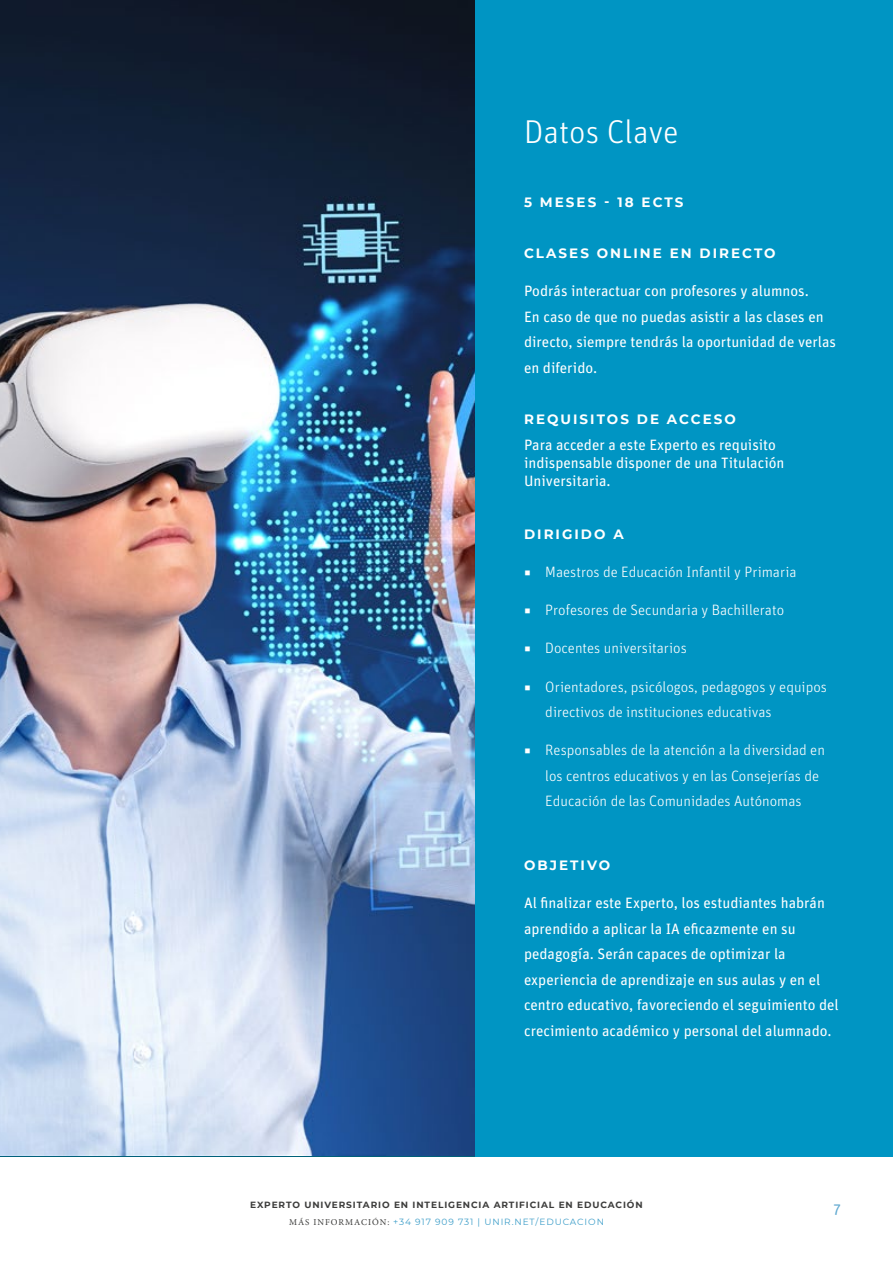
<style>
.page{position:relative;width:893px;height:1263px;background:#fff}
.page>*{position:absolute;margin:0;border:0;box-sizing:border-box;transform-origin:0 0}
.t1{font:300 33px "Unit OT";color:#fff}
.t2{font:15px/25.5px "Unit OT";color:#fff}
.t3{font:300 15px/25.5px "Unit OT";color:#fff}
.t4{font:15px "Myriad Pro";color:#5fa8d0}
.t5{font:700 13.5px "Montserrat";letter-spacing:.15em;color:#fff}
.t6{font:700 9px/16.5px "Montserrat";letter-spacing:.1em;color:#3c3c3b;text-align:center}
.s1{font-family:"Minion Pro";font-weight:400}
.s2{font-weight:400;color:#3e9ec9}
.s3{font-family:"Unit OT"}
</style>
<div class="page">
<div style="left:472px;top:0;width:421px;height:1157px;background:#0095c3"></div>
<img style="left:0;top:0;width:474px;height:1155px">
<h1 class="t1" style="left:524px;top:112px;width:156px">Datos Clave</h1>
<p class="t5" style="left:524px;top:192px;width:161px">5 MESES - 18 ECTS</p>
<p class="t5" style="left:524px;top:243px;width:253px">CLASES ONLINE EN DIRECTO</p>
<p class="t2" style="left:524px;top:278px;width:313px">Podrás interactuar con profesores y alumnos.<br>En caso de que no puedas asistir a las clases en directo, siempre tendrás la oportunidad de verlas en diferido.</p>
<p class="t5" style="left:524px;top:409px;width:213px">REQUISITOS DE ACCESO</p>
<p class="t2" style="left:524px;top:436px;width:262px;line-height:18px">Para acceder a este Experto es requisito indispensable disponer de una Titulación<br>Universitaria.</p>
<p class="t5" style="left:524px;top:524px;width:101px">DIRIGIDO A</p>
<p class="t3" style="left:524px;top:559px;width:274px">◾ Maestros de Educación Infantil y Primaria</p>
<p class="t3" style="left:524px;top:597px;width:262px">◾ Profesores de Secundaria y Bachillerato</p>
<p class="t3" style="left:524px;top:635px;width:164px">◾ Docentes universitarios</p>
<p class="t3" style="left:545px;top:674px;width:283px;text-indent:-21px">◾ Orientadores, psicólogos, pedagogos y equipos directivos de instituciones educativas</p>
<p class="t3" style="left:545px;top:737px;width:281px;text-indent:-21px">◾ Responsables de la atención a la diversidad en los centros educativos y en las Consejerías de<br>Educación de las Comunidades Autónomas</p>
<p class="t5" style="left:524px;top:855px;width:88px">OBJETIVO</p>
<p class="t2" style="left:524px;top:890px;width:316px">Al finalizar este Experto, los estudiantes habrán aprendido a aplicar la IA eficazmente en su pedagogía. Serán capaces de optimizar la experiencia de aprendizaje en sus aulas y en el centro educativo, favoreciendo el seguimiento del crecimiento académico y personal del alumnado.</p>
<p class="t6" style="left:250px;top:1196px;width:394px">EXPERTO UNIVERSITARIO EN INTELIGENCIA ARTIFICIAL EN EDUCACIÓN<br><span class="s1">MÁS INFORMACIÓN:</span> <span class="s2">+34 917 909 731 | UNIR.NET/EDUCACION</span></p>
<p class="t4" style="left:812px;top:1200px;width:30px">» <span class="s3">7</span></p>
</div>
